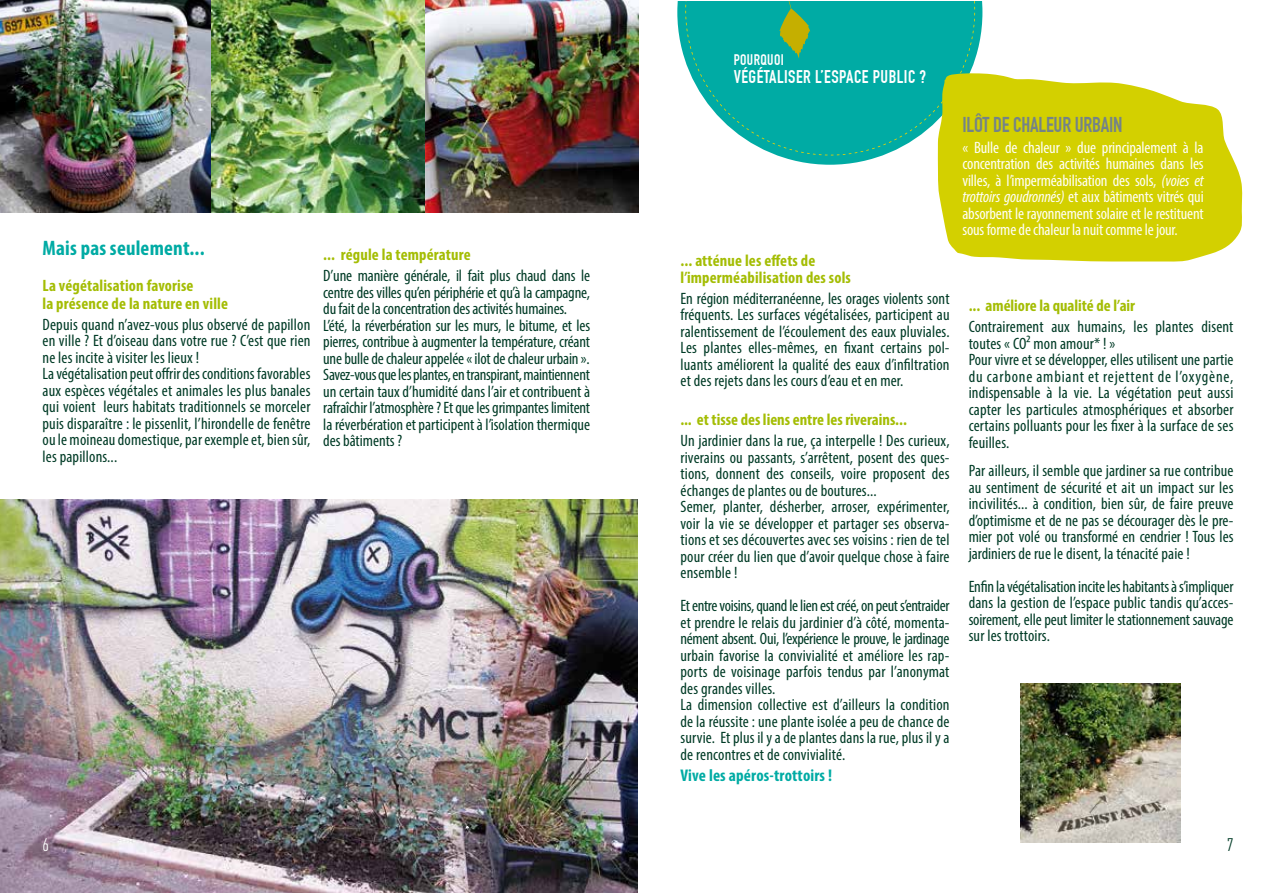
<style>
.page{position:relative;width:1276px;height:893px;background:#fff}
.page>*{position:absolute;margin:0;border:0;box-sizing:border-box;transform-origin:0 0}
.t1{font:700 21px "DIN Condensed";letter-spacing:-.01em;color:#748388}
.t2{font:700 condensed 21px "Myriad Pro";letter-spacing:.01em;color:#00aba4}
.t3{font:700 18px "DIN Condensed";letter-spacing:.025em;color:#fff}
.t4{font:18px "DIN Cond";color:#003b26}
.t5{font:18px "DIN Cond";color:#fff}
.t6{font:700 condensed 16.95px "Myriad Pro";letter-spacing:.01em;color:#00aba4}
.t7{font:condensed 16.5px/16.5px "Myriad Pro";letter-spacing:.01em;color:#003b26}
.t8{font:condensed 16.5px/16.5px "Myriad Pro";letter-spacing:-.01em;color:#003b26}
.t9{font:condensed 16.5px/16.5px "Myriad Pro";letter-spacing:-.01em;color:#fffef5;text-align:justify}
.t10{font:700 condensed 16.5px/16.5px "Myriad Pro";letter-spacing:.01em;color:#a4bd04}
.t11{font:700 15px "DIN Condensed";color:#fff}
.s1{font-style:italic}
</style>
<div class="page">
<img style="left:1020px;top:683px;width:160px;height:160px">
<svg style="left:677px;top:1px;width:305px;height:164px"></svg>
<svg style="left:685px;top:1px;width:290px;height:154px;background:#1cb3a8"></svg>
<svg style="left:937px;top:73px;width:306px;height:189px;background:#d7d520"></svg>
<img style="left:0;top:500px;width:638px;height:393px">
<img style="left:0;top:0;width:638px;height:212px">
<p class="t2" style="left:43px;top:235px;width:164px">Mais pas seulement...</p>
<p class="t10" style="left:43px;top:276px;width:187px;line-height:18px">La végétalisation favorise<br>la présence de la nature en ville</p>
<p class="t7" style="left:43px;top:316px;width:269px">Depuis quand n’avez-vous plus observé de papillon en ville ? Et d’oiseau dans votre rue ? C’est que rien ne les incite à visiter les lieux !<br>La végétalisation peut offrir des conditions favorables aux espèces végétales et animales les plus banales qui voient leurs habitats traditionnels se morceler puis disparaître : le pissenlit, l’hirondelle de fenêtre ou le moineau domestique, par exemple et, bien sûr, les papillons...</p>
<p class="t10" style="left:323px;top:246px;width:149px">... régule la température</p>
<p class="t8" style="left:323px;top:267px;width:268px">D’une manière générale, il fait plus chaud dans le centre des villes qu’en périphérie et qu’à la campagne, du fait de la concentration des activités humaines.<br>L’été, la réverbération sur les murs, le bitume, et les pierres, contribue à augmenter la température, créant une bulle de chaleur appelée « ilot de chaleur urbain ».<br>Savez-vous que les plantes, en transpirant, maintiennent un certain taux d’humidité dans l’air et contribuent à rafraîchir l’atmosphère ? Et que les grimpantes limitent la réverbération et participent à l’isolation thermique des bâtiments ?</p>
<p class="t5" style="left:43px;top:834px;width:8px">6</p>
<p class="t11" style="left:733px;top:51px;width:8px">POURQUOI</p>
<p class="t3" style="left:733px;top:66px;width:38px">VÉGÉTALISER</p>
<p class="t3" style="left:815px;top:66px;width:18px">L’ESPACE</p>
<p class="t3" style="left:872px;top:66px;width:55px">PUBLIC ?</p>
<p class="t10" style="left:680px;top:252px;width:172px">... atténue les effets de l’imperméabilisation des sols</p>
<p class="t7" style="left:680px;top:290px;width:270px;text-align:justify">En région méditerranéenne, les orages violents sont fréquents. Les surfaces végétalisées, participent au ralentissement de l’écoulement des eaux pluviales.<br>Les plantes elles-mêmes, en fixant certains pol&shy;luants améliorent la qualité des eaux d’infiltration et des rejets dans les cours d’eau et en mer.</p>
<p class="t10" style="left:680px;top:410px;width:228px">... et tisse des liens entre les riverains...</p>
<p class="t7" style="left:680px;top:432px;width:270px">Un jardinier dans la rue, ça interpelle ! Des curieux, riverains ou passants, s’arrêtent, posent des ques&shy;tions, donnent des conseils, voire proposent des échanges de plantes ou de boutures...<br>Semer, planter, désherber, arroser, expérimenter, voir la vie se développer et partager ses observa&shy;tions et ses découvertes avec ses voisins : rien de tel pour créer du lien que d’avoir quelque chose à faire ensemble !</p>
<p class="t7" style="left:680px;top:597px;width:270px">Et entre voisins, quand le lien est créé, on peut s’entraider et prendre le relais du jardinier d’à côté, momenta&shy;nément absent. Oui, l’expérience le prouve, le jardinage urbain favorise la convivialité et améliore les rap&shy;ports de voisinage parfois tendus par l’anonymat des grandes villes.<br>La dimension collective est d’ailleurs la condition de la réussite : une plante isolée a peu de chance de survie. Et plus il y a de plantes dans la rue, plus il y a de rencontres et de convivialité.</p>
<p class="t6" style="left:680px;top:765px;width:153px">Vive les apéros-trottoirs !</p>
<p class="t1" style="left:962px;top:112px;width:160px">ILÔT DE CHALEUR URBAIN</p>
<p class="t9" style="left:962px;top:139px;width:243px">« Bulle de chaleur » due principalement à la concentration des activités humaines dans les villes, à l’imperméabilisation des sols, <span class="s1">(voies et trottoirs goudronnés)</span> et aux bâtiments vitrés qui absorbent le rayonnement solaire et le restituent sous forme de chaleur la nuit comme le jour.</p>
<p class="t10" style="left:968px;top:297px;width:168px">... améliore la qualité de l’air</p>
<p class="t7" style="left:968px;top:318px;width:266px">Contrairement aux humains, les plantes disent toutes « CO² mon amour* ! »<br>Pour vivre et se développer, elles utilisent une partie du carbone ambiant et rejettent de l’oxygène, indispensable à la vie. La végétation peut aussi capter les particules atmosphériques et absorber certains polluants pour les fixer à la surface de ses feuilles.</p>
<p class="t7" style="left:968px;top:462px;width:266px;text-align:justify">Par ailleurs, il semble que jardiner sa rue contribue au sentiment de sécurité et ait un impact sur les incivilités... à condition, bien sûr, de faire preuve d’optimisme et de ne pas se décourager dès le pre&shy;mier pot volé ou transformé en cendrier ! Tous les jardiniers de rue le disent, la ténacité paie !</p>
<p class="t7" style="left:968px;top:578px;width:266px;text-align:justify">Enfin la végétalisation incite les habitants à s’impliquer dans la gestion de l’espace public tandis qu’acces&shy;soirement, elle peut limiter le stationnement sauvage sur les trottoirs.</p>
<p class="t4" style="left:1227px;top:834px;width:8px">7</p>
</div>
